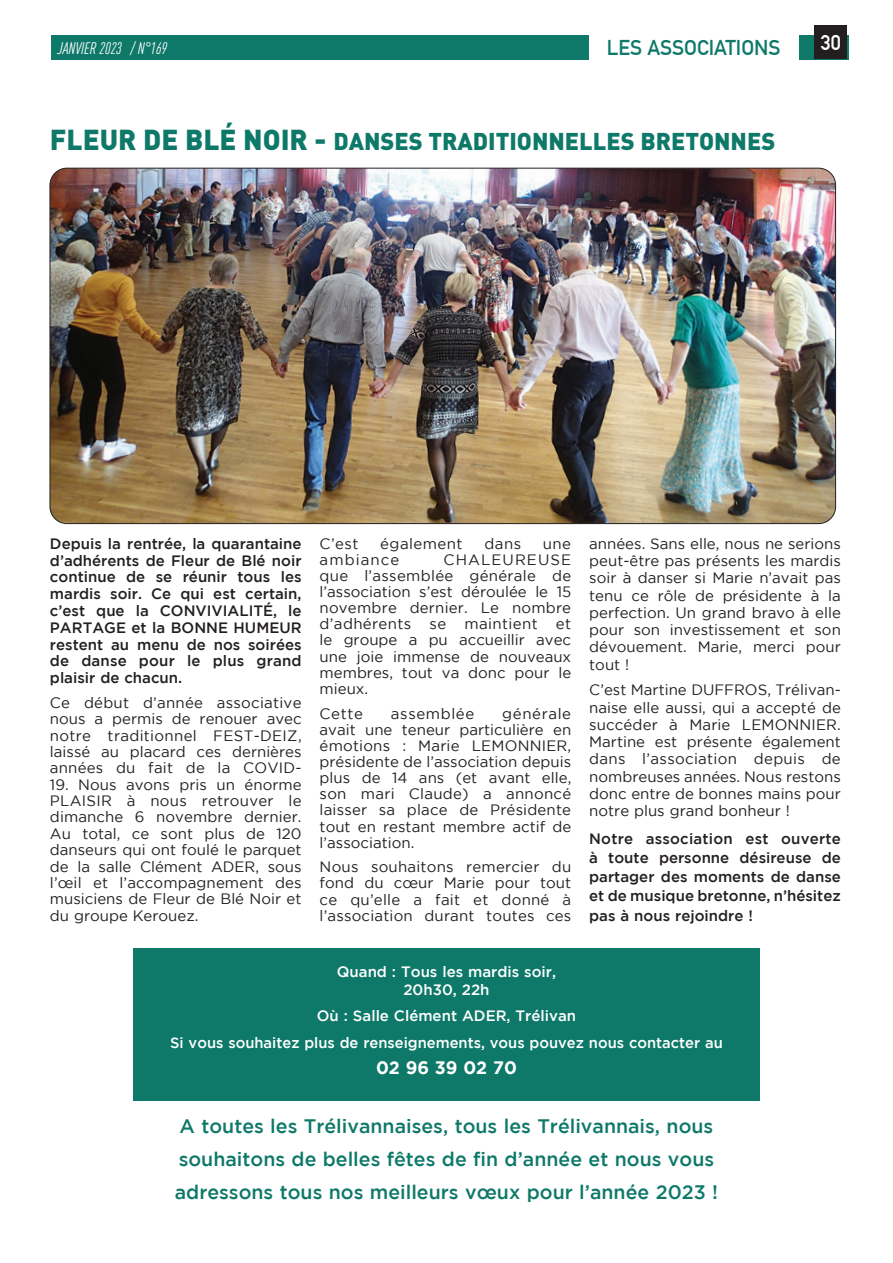
<style>
.page{position:relative;width:893px;height:1263px;background:#fff}
.page>*{position:absolute;margin:0;border:0;box-sizing:border-box;transform-origin:0 0}
.t1{font:900 24px "DIN";color:#0e7969}
.t2{font:21px "DIN Mittelschrift Std";color:#0e7969}
.t3{font:21px "DIN Mittelschrift Std";color:#fff}
.t4{font:19.5px/33px "Gotham HTF Medium 2";color:#0e7969}
.t5{font:18px "Gotham HTF Bold 2";color:#fff}
.t6{font:italic condensed 16.5px "DIN Pro";color:#fff}
.t7{font:15px/16.2px "Gotham HTF";color:#231f20;text-align:justify}
.t8{font:15px/16.8px "Gotham HTF Medium 2";color:#231f20;text-align:justify}
.t9{font:15px "Gotham HTF Medium 2";color:#fff}
.t10{font:15px "Gotham HTF";letter-spacing:.03em;color:#231f20}
.t11{font:15px "Gotham HTF";letter-spacing:.04em;color:#231f20}
.t12{font:15px "Gotham HTF";letter-spacing:.07em;color:#231f20}
.s1{font-size:28.5px}
</style>
<div class="page">
<div style="left:51px;top:35px;width:797px;height:24px;background:#0e7969"></div>
<div style="left:589px;top:31px;width:209px;height:34px;background:#fff"></div>
<div style="left:814px;top:26px;width:33px;height:33px;background:#231f20"></div>
<div style="left:133px;top:948px;width:627px;height:152px;background:#0e7969"></div>
<img style="left:50px;top:168px;width:786px;height:356px">
<p class="t6" style="left:58px;top:36px;width:111px">JANVIER 2023 / N°169</p>
<h2 class="t2" style="left:607px;top:36px;width:175px">LES ASSOCIATIONS</h2>
<h2 class="t3" style="left:821px;top:30px;width:22px">30</h2>
<p class="t1" style="left:50px;top:125px;width:727px"><span class="s1">FLEUR DE BLÉ NOIR -</span> DANSES TRADITIONNELLES BRETONNES</p>
<p class="t8" style="left:50px;top:535px;width:253px">Depuis la rentrée, la quarantaine d’adhérents de Fleur de Blé noir continue de se réunir tous les mardis soir. Ce qui est certain, c’est que la CONVIVIALITÉ, le PARTAGE et la BONNE HUMEUR restent au menu de nos soirées de danse pour le plus grand plaisir de chacun.</p>
<p class="t7" style="left:50px;top:694px;width:253px">Ce début d’année associative nous a permis de renouer avec notre traditionnel FEST-DEIZ, laissé au placard ces dernières années du fait de la COVID-</p>
<p class="t7" style="left:50px;top:776px;width:253px">19. Nous avons pris un énorme PLAISIR à nous retrouver le dimanche 6 novembre dernier.<br>Au total, ce sont plus de 120 danseurs qui ont foulé le parquet de la salle Clément ADER, sous l’œil et l’accompagnement des musiciens de Fleur de Blé Noir et du groupe Kerouez.</p>
<p class="t7" style="left:320px;top:535px;width:40px">C’est</p>
<p class="t10" style="left:380px;top:535px;width:84px">également</p>
<p class="t7" style="left:484px;top:535px;width:38px">dans</p>
<p class="t7" style="left:543px;top:535px;width:30px">une</p>
<p class="t12" style="left:320px;top:551px;width:81px">ambiance</p>
<p class="t7" style="left:320px;top:551px;width:253px;text-indent:124px">CHALEUREUSE que l’assemblée générale de l’association s’est déroulée le 15 novembre dernier. Le nombre d’adhérents se maintient et le groupe a pu accueillir avec une joie immense de nouveaux membres, tout va donc pour le mieux.</p>
<p class="t7" style="left:320px;top:705px;width:45px">Cette</p>
<p class="t11" style="left:391px;top:705px;width:85px">assemblée</p>
<p class="t7" style="left:320px;top:705px;width:253px;text-indent:183px">générale avait une teneur particulière en émotions : Marie LEMONNIER, présidente de l’association depuis plus de 14 ans (et avant elle, son mari Claude) a annoncé laisser sa place de Présidente tout en restant membre actif de l’association.</p>
<p class="t7" style="left:320px;top:859px;width:253px">Nous souhaitons remercier du fond du cœur Marie pour tout ce qu’elle a fait et donné à l’association durant toutes ces</p>
<p class="t7" style="left:589px;top:535px;width:253px;line-height:17.2px">années. Sans elle, nous ne serions peut-être pas présents les mardis soir à danser si Marie n’avait pas tenu ce rôle de présidente à la perfection. Un grand bravo à elle pour son investissement et son dévouement. Marie, merci pour tout !</p>
<p class="t7" style="left:589px;top:681px;width:253px;line-height:17.2px">C’est Martine DUFFROS, Trélivan&shy;naise elle aussi, qui a accepté de succéder à Marie LEMONNIER.<br>Martine est présente également dans l’association depuis de nombreuses années. Nous restons donc entre de bonnes mains pour notre plus grand bonheur !</p>
<p class="t8" style="left:589px;top:828px;width:253px;line-height:19.2px">Notre association est ouverte à toute personne désireuse de partager des moments de danse et de musique bretonne, n’hésitez pas à nous rejoindre !</p>
<p class="t9" style="left:337px;top:963px;width:221px">Quand : Tous les mardis soir,</p>
<p class="t9" style="left:403px;top:981px;width:88px">20h30, 22h</p>
<p class="t9" style="left:317px;top:1007px;width:261px">Où : Salle Clément ADER, Trélivan</p>
<p class="t9" style="left:170px;top:1034px;width:554px">Si vous souhaitez plus de renseignements, vous pouvez nous contacter au</p>
<p class="t5" style="left:376px;top:1057px;width:142px">02 96 39 02 70</p>
<p class="t4" style="left:175px;top:1109px;width:545px">A toutes les Trélivannaises, tous les Trélivannais, nous souhaitons de belles fêtes de fin d’année et nous vous adressons tous nos meilleurs vœux pour l’année 2023 !</p>
</div>
